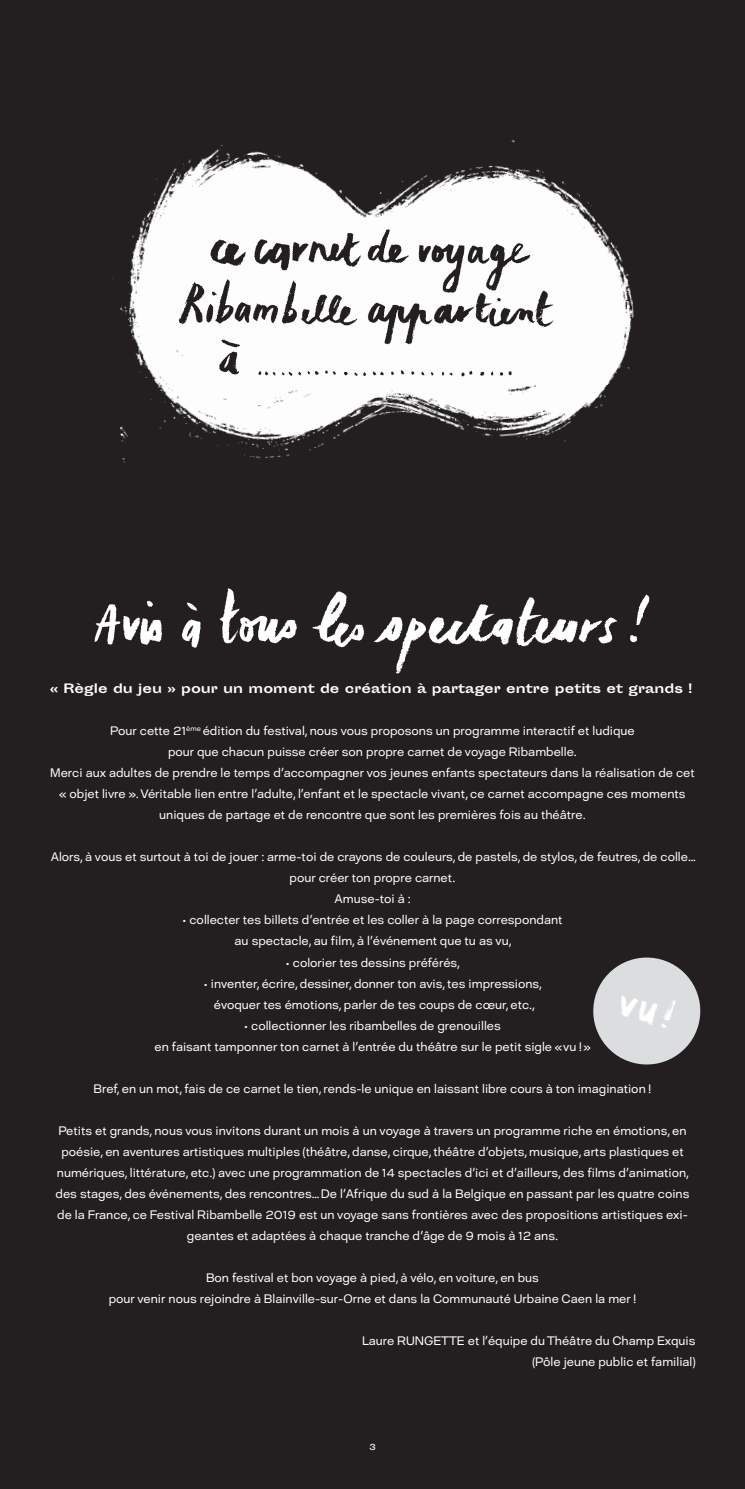
<style>
.page{position:relative;width:745px;height:1489px;background:#fff}
.page>*{position:absolute;margin:0;border:0;box-sizing:border-box;transform-origin:0 0}
.t1{font:300 12.25px/21px "David";color:#fff;text-align:center}
.t2{font:700 12.25px "Sporting Grotesque";color:#fff}
.t3{font:7.88px "Sporting Grotesque";color:#fff}
</style>
<div class="page">
<div style="left:0;top:0;width:744px;height:1488px;background:#231f20"></div>
<img style="left:83px;top:539px;width:589px;height:165px">
<img style="left:97px;top:98px;width:575px;height:398px">
<img style="left:158px;top:203px;width:428px;height:209px">
<svg style="left:587px;top:951px;width:118px;height:119px;background:#888789"></svg>
<img style="left:615px;top:988px;width:62px;height:45px">
<p class="t2" style="left:50px;top:682px;width:644px">« Règle du jeu » pour un moment de création à partager entre petits et grands !</p>
<p class="t1" style="left:50px;top:720px;width:645px">Pour cette 21<sup>ème</sup> édition du festival, nous vous proposons un programme interactif et ludique<br>pour que chacun puisse créer son propre carnet de voyage Ribambelle.<br>Merci aux adultes de prendre le temps d’accompagner vos jeunes enfants spectateurs dans la réalisation de cet « objet livre ». Véritable lien entre l’adulte, l’enfant et le spectacle vivant, ce carnet accompagne ces moments uniques de partage et de rencontre que sont les premières fois au théâtre.</p>
<p class="t1" style="left:51px;top:846px;width:645px">Alors, à vous et surtout à toi de jouer : arme-toi de crayons de couleurs, de pastels, de stylos, de feutres, de colle… pour créer ton propre carnet.<br>Amuse-toi à :</p>
<p class="t1" style="left:182px;top:909px;width:381px">• collecter tes billets d’entrée et les coller à la page correspondant au spectacle, au film, à l’événement que tu as vu,</p>
<p class="t1" style="left:286px;top:951px;width:175px">• colorier tes dessins préférés,</p>
<p class="t1" style="left:204px;top:972px;width:339px">• inventer, écrire, dessiner, donner ton avis, tes impressions, évoquer tes émotions, parler de tes coups de cœur, etc.,</p>
<p class="t1" style="left:154px;top:1014px;width:437px">• collectionner les ribambelles de grenouilles<br>en faisant tamponner ton carnet à l’entrée du théâtre sur le petit sigle «vu !»</p>
<p class="t1" style="left:94px;top:1077px;width:559px">Bref, en un mot, fais de ce carnet le tien, rends-le unique en laissant libre cours à ton imagination !</p>
<p class="t1" style="left:56px;top:1119px;width:635px">Petits et grands, nous vous invitons durant un mois à un voyage à travers un programme riche en émotions, en poésie, en aventures artistiques multiples (théâtre, danse, cirque, théâtre d’objets, musique, arts plastiques et numériques, littérature, etc.) avec une programmation de 14 spectacles d’ici et d’ailleurs, des films d’animation, des stages, des événements, des rencontres… De l’Afrique du sud à la Belgique en passant par les quatre coins de la France, ce Festival Ribambelle 2019 est un voyage sans frontières avec des propositions artistiques exi&shy;geantes et adaptées à chaque tranche d’âge de 9 mois à 12 ans.</p>
<p class="t1" style="left:109px;top:1266px;width:529px">Bon festival et bon voyage à pied, à vélo, en voiture, en bus<br>pour venir nous rejoindre à Blainville-sur-Orne et dans la Communauté Urbaine Caen la mer !</p>
<p class="t1" style="left:362px;top:1329px;width:335px;text-align:right">Laure RUNGETTE et l’équipe du Théâtre du Champ Exquis (Pôle jeune public et familial)</p>
<p class="t3" style="left:369px;top:1442px;width:8px">3</p>
</div>
